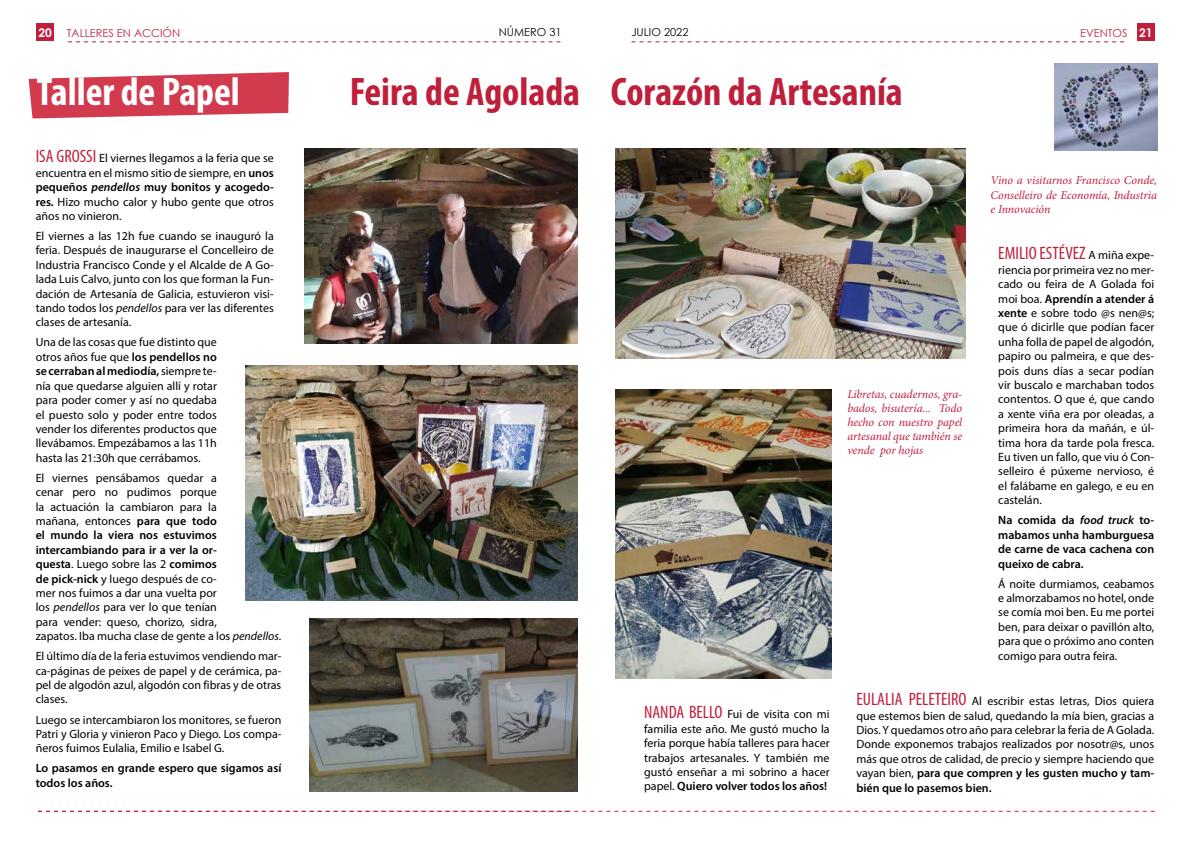
<style>
.page{position:relative;width:1191px;height:842px;background:#fff}
.page>*{position:absolute;margin:0;border:0;box-sizing:border-box;transform-origin:0 0}
.t1{font:700 condensed 40px "Myriad Pro";color:#be203c}
.t2{font:700 condensed 40px "Myriad Pro";color:#fff}
.t3{font:condensed 18px "Myriad Pro";color:#be203c}
.t4{font:12px/14.4px "Myriad Pro";color:#000;text-align:justify}
.t5{font:italic 12px/14px "Minion Pro";letter-spacing:-.005em;color:#be203c;text-align:justify}
.t6{font:600 12px/14.4px "Myriad Pro";color:#000;text-align:justify}
.t7{font:700 12px "Century Gothic";color:#fff}
.t8{font:11px "Century Gothic";color:#be203c}
.t9{font:11px "Century Gothic";color:#000}
.s1{font-weight:700;font-size:12px;color:#fff}
.s2{font-stretch:condensed;font-size:18px;color:#be203c}
.s3{font-weight:600}
.s4{font-weight:600;font-style:italic}
.s5{font-style:italic}
.s6{font-stretch:normal;font-size:12px;color:#000}
</style>
<div class="page">
<svg style="left:631px;top:41px;width:493px;height:1px"></svg>
<div style="left:1137px;top:23px;width:17px;height:18px;background:#be203c"></div>
<svg style="left:38px;top:811px;width:1116px;height:1px"></svg>
<svg style="left:68px;top:41px;width:492px;height:1px"></svg>
<div style="left:36px;top:23px;width:18px;height:18px;background:#be203c"></div>
<svg style="left:29px;top:72px;width:260px;height:46px;background:#d75364"></svg>
<img style="left:615px;top:149px;width:350px;height:210px">
<img style="left:305px;top:149px;width:272px;height:194px">
<img style="left:245px;top:365px;width:332px;height:235px">
<img style="left:615px;top:389px;width:216px;height:289px">
<img style="left:310px;top:618px;width:267px;height:174px">
<img style="left:1054px;top:64px;width:103px;height:86px">
<p class="t7" style="left:38px;top:23px;width:15px">20</p>
<p class="t8" style="left:67px;top:25px;width:115px">TALLERES EN ACCIÓN</p>
<p class="t9" style="left:499px;top:25px;width:64px">NÚMERO 31</p>
<p class="t9" style="left:631px;top:24px;width:59px">JULIO 2022</p>
<p class="t8" style="left:1080px;top:25px;width:74px">EVENTOS <span class="s1">21</span></p>
<h1 class="t2" style="left:37px;top:67px;width:205px">Taller de Papel</h1>
<h1 class="t1" style="left:350px;top:67px;width:554px">Feira de Agolada Corazón da Artesanía</h1>
<p class="t4" style="left:36px;top:151px;width:239px"><span class="s2">ISA GROSSI</span> El viernes llegamos a la feria que se encuentra en el mismo sitio de siempre, en <span class="s3">unos pequeños</span> <span class="s4">pendellos</span> <span class="s3">muy bonitos y acogedo&shy;res.</span> Hizo mucho calor y hubo gente que otros años no vinieron.</p>
<p class="t4" style="left:36px;top:229px;width:240px">El viernes a las 12h fue cuando se inauguró la feria. Después de inaugurarse el Concelleiro de Industria Francisco Conde y el Alcalde de A Go&shy;lada Luis Calvo, junto con los que forman la Fun&shy;dación de Artesanía de Galicia, estuvieron visi&shy;tando todos los <span class="s5">pendellos</span> para ver las diferentes clases de artesanía.</p>
<p class="t4" style="left:36px;top:335px;width:183px">Una de las cosas que fue distinto que otros años fue que <span class="s3">los pendellos no se cerraban al mediodía,</span> siempre te&shy;nía que quedarse alguien allí y rotar para poder comer y así no quedaba el puesto solo y poder entre todos vender los diferentes productos que llevábamos. Empezábamos a las 11h hasta las 21:30h que cerrábamos.</p>
<p class="t4" style="left:36px;top:470px;width:247px;text-align:left">El viernes pensábamos quedar a<br>cenar pero no pudimos porque<br>la actuación la cambiaron para la<br>mañana, entonces <span class="s3">para que todo<br>el mundo la viera nos estuvimos intercambiando para ir a ver la or-<br>questa</span>. Luego sobre las 2 <span class="s3">comimos<br>de pick-nick</span> y luego después de co-<br>mer nos fuimos a dar una vuelta por<br>los <span class="s5">pendellos</span> para ver lo que tenían<br>para vender: queso, chorizo, sidra,<br>zapatos. Iba mucha clase de gente a los <span class="s5">pendellos</span>.</p>
<p class="t4" style="left:36px;top:649px;width:247px">El último día de la feria estuvimos vendiendo mar&shy;ca-páginas de peixes de papel y de cerámica, pa&shy;pel de algodón azul, algodón con fibras y de otras clases.</p>
<p class="t4" style="left:36px;top:712px;width:247px">Luego se intercambiaron los monitores, se fueron Patri y Gloria y vinieron Paco y Diego. Los compa&shy;ñeros fuimos Eulalia, Emilio e Isabel G.</p>
<p class="t6" style="left:36px;top:761px;width:247px">Lo pasamos en grande espero que sigamos así todos los años.</p>
<p class="t4" style="left:644px;top:707px;width:187px"><span class="s2">NANDA BELLO</span> Fui de visita con mi familia este año. Me gustó mucho la feria porque había talleres para hacer trabajos artesanales. Y también me gustó enseñar a mi sobrino a hacer papel. <span class="s3">Quiero volver todos los años!</span></p>
<p class="t5" style="left:990px;top:174px;width:168px">Vino a visitarnos Francisco Conde, Conselleiro de Economía, Industria e Innovación</p>
<h2 class="t3" style="left:998px;top:243px;width:157px">EMILIO ESTÉVEZ <span class="s6">A miña expe-</span></h2>
<p class="t4" style="left:998px;top:262px;width:157px">riencia por primeira vez no mer&shy;cado ou feira de A Golada foi moi boa. <span class="s3">Aprendín a atender á xente</span> e sobre todo @s nen@s; que ó dicirlle que podían facer unha folla de papel de algodón, papiro ou palmeira, e que des&shy;pois duns días a secar podían vir buscalo e marchaban todos contentos. O que é, que cando a xente viña era por oleadas, a primeira hora da mañán, e úl&shy;tima hora da tarde pola fresca.<br>Eu tiven un fallo, que viu ó Con&shy;selleiro é púxeme nervioso, é el falábame en galego, e eu en castelán.</p>
<p class="t6" style="left:998px;top:513px;width:157px">Na comida da <span class="s5">food truck</span> to&shy;mabamos unha hamburguesa de carne de vaca cachena con queixo de cabra.</p>
<p class="t4" style="left:998px;top:576px;width:157px">Á noite durmiamos, ceabamos e almorzabamos no hotel, onde se comía moi ben. Eu me portei ben, para deixar o pavillón alto, para que o próximo ano conten comigo para outra feira.</p>
<p class="t4" style="left:856px;top:694px;width:299px"><span class="s2">EULALIA PELETEIRO</span> Al escribir estas letras, Dios quiera que estemos bien de salud, quedando la mía bien, gracias a Dios. Y quedamos otro año para celebrar la feria de A Golada.<br>Donde exponemos trabajos realizados por nosotr@s, unos más que otros de calidad, de precio y siempre haciendo que vayan bien, <span class="s3">para que compren y les gusten mucho y tam&shy;bién que lo pasemos bien.</span></p>
<p class="t5" style="left:847px;top:387px;width:116px">Libretas, cuadernos, gra&shy;bados, bisutería... Todo hecho con nuestro papel artesanal que también se vende por hojas</p>
</div>
